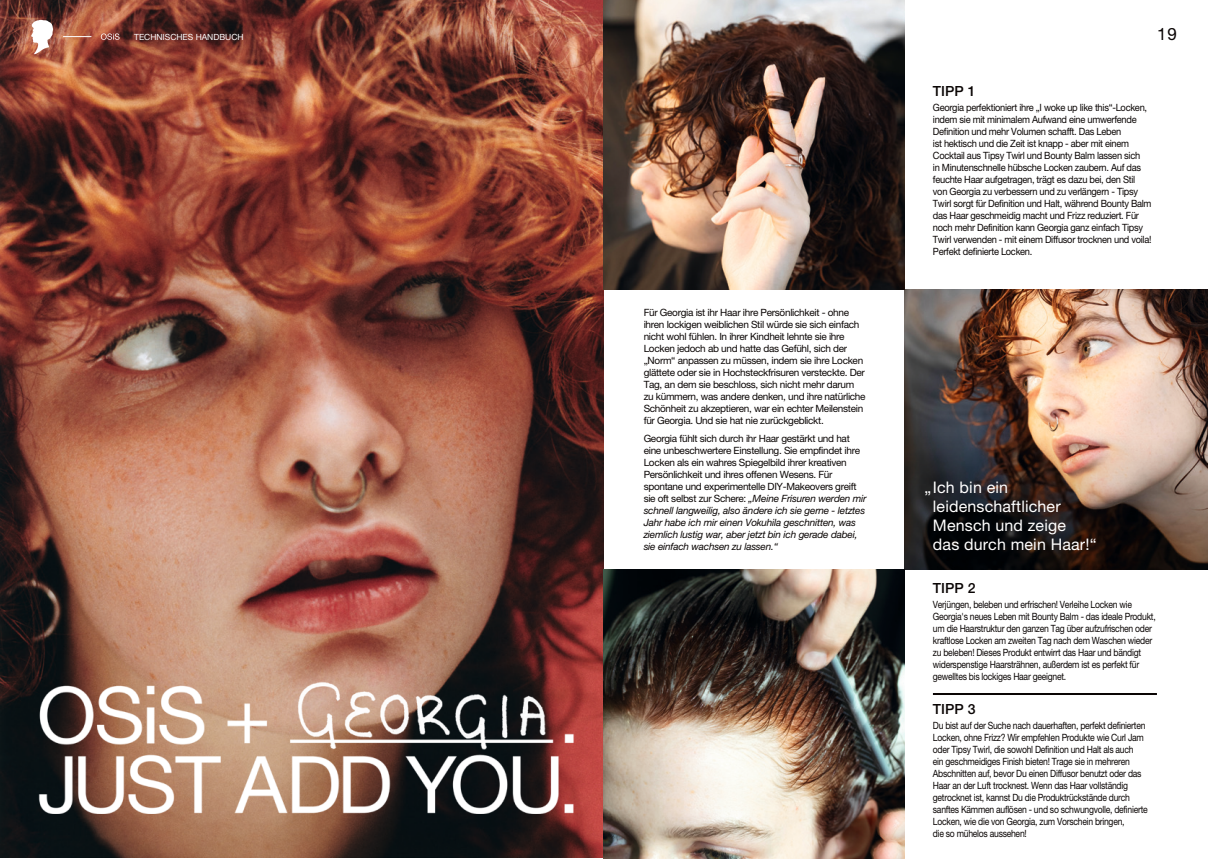
<style>
.page{position:relative;width:1208px;height:859px;background:#fff}
.page>*{position:absolute;margin:0;border:0;box-sizing:border-box;transform-origin:0 0}
.t1{font:17px "Helvetica Neue LTW1 G";color:#0a0504}
.t2{font:16px/19px "Helvetica Neue LTW1 G";letter-spacing:.01em;color:#fff}
.t3{font:500 14px "Helvetica Neue LTW1 G";color:#0a0504}
.t4{font:10px/12px "Helvetica Neue LTW1 G";letter-spacing:-.03em;color:#0a0504}
.t5{font:10px/12px "Helvetica Neue LTW1 G";letter-spacing:-.03em;color:#0a0504;scale:.86 1}
.t6{font:10px/12px "Helvetica Neue LTW1 G";letter-spacing:-.03em;color:#0a0504;scale:.93 1}
.t7{font:8.5px "Helvetica Neue LTW1 G";color:#fff}
.s1{font-style:italic}
</style>
<div class="page">
<img style="left:0;top:0;width:604px;height:857px">
<img style="left:37px;top:627px;width:538px;height:187px">
<svg style="left:31px;top:20px;width:22px;height:34px"></svg>
<svg style="left:63px;top:36px;width:28px;height:1px"></svg>
<svg style="left:101px;top:33px;width:19px;height:7px"></svg>
<img style="left:904px;top:289px;width:304px;height:136px">
<img style="left:605px;top:0;width:299px;height:289px">
<img style="left:604px;top:570px;width:300px;height:289px">
<img style="left:604px;top:0;width:1px;height:857px">
<img style="left:904px;top:425px;width:304px;height:145px">
<hr style="left:933px;top:693px;width:224px;height:2px;background:#0a0504">
<p class="t7" style="left:134px;top:31px;width:111px">TECHNISCHES HANDBUCH</p>
<p class="t4" style="left:643px;top:307px;width:223px">Für Georgia ist ihr Haar ihre Persönlichkeit - ohne ihren lockigen weiblichen Stil würde sie sich einfach nicht wohl fühlen. In ihrer Kindheit lehnte sie ihre Locken jedoch ab und hatte das Gefühl, sich der „Norm“ anpassen zu müssen, indem sie ihre Locken glättete oder sie in Hochsteckfrisuren versteckte. Der Tag, an dem sie beschloss, sich nicht mehr darum zu kümmern, was andere denken, und ihre natürliche Schönheit zu akzeptieren, war ein echter Meilenstein für Georgia. Und sie hat nie zurückgeblickt.</p>
<p class="t4" style="left:643px;top:432px;width:224px">Georgia fühlt sich durch ihr Haar gestärkt und hat eine unbeschwertere Einstellung. Sie empfindet ihre Locken als ein wahres Spiegelbild ihrer kreativen Persönlichkeit und ihres offenen Wesens. Für spontane und experimentelle DIY-Makeovers greift sie oft selbst zur Schere: <span class="s1">„Meine Frisuren werden mir schnell langweilig, also ändere ich sie gerne - letztes Jahr habe ich mir einen Vokuhila geschnitten, was ziemlich lustig war, aber jetzt bin ich gerade dabei, sie einfach wachsen zu lassen.“</span></p>
<h1 class="t1" style="left:1157px;top:24px;width:21px">19</h1>
<h3 class="t3" style="left:933px;top:83px;width:44px">TIPP 1</h3>
<p class="t6" style="left:933px;top:101px;width:237px">Georgia perfektioniert ihre „I woke up like this“-Locken, indem sie mit minimalem Aufwand eine umwerfende Definition und mehr Volumen schafft. Das Leben<br>ist hektisch und die Zeit ist knapp - aber mit einem Cocktail aus Tipsy Twirl und Bounty Balm lassen sich<br>in Minutenschnelle hübsche Locken zaubern. Auf das feuchte Haar aufgetragen, trägt es dazu bei, den Stil von Georgia zu verbessern und zu verlängern - Tipsy Twirl sorgt für Definition und Halt, während Bounty Balm das Haar geschmeidig macht und Frizz reduziert. Für noch mehr Definition kann Georgia ganz einfach Tipsy Twirl verwenden - mit einem Diffusor trocknen und voila!<br>Perfekt definierte Locken.</p>
<h2 class="t2" style="left:933px;top:478px;width:165px;text-indent:-8px">„Ich bin ein leidenschaftlicher<br>Mensch und zeige<br>das durch mein Haar!“</h2>
<h3 class="t3" style="left:933px;top:580px;width:44px">TIPP 2</h3>
<p class="t5" style="left:933px;top:599px;width:260px">Verjüngen, beleben und erfrischen! Verleihe Locken wie Georgia's neues Leben mit Bounty Balm - das ideale Produkt, um die Haarstruktur den ganzen Tag über aufzufrischen oder kraftlose Locken am zweiten Tag nach dem Waschen wieder zu beleben! Dieses Produkt entwirrt das Haar und bändigt widerspenstige Haarsträhnen, außerdem ist es perfekt für gewelltes bis lockiges Haar geeignet.</p>
<h3 class="t3" style="left:933px;top:701px;width:44px">TIPP 3</h3>
<p class="t5" style="left:933px;top:719px;width:251px">Du bist auf der Suche nach dauerhaften, perfekt definierten Locken, ohne Frizz? Wir empfehlen Produkte wie Curl Jam oder Tipsy Twirl, die sowohl Definition und Halt als auch<br>ein geschmeidiges Finish bieten! Trage sie in mehreren Abschnitten auf, bevor Du einen Diffusor benutzt oder das Haar an der Luft trocknest. Wenn das Haar vollständig getrocknet ist, kannst Du die Produktrückstände durch sanftes Kämmen auflösen - und so schwungvolle, definierte Locken, wie die von Georgia, zum Vorschein bringen,<br>die so mühelos aussehen!</p>
</div>
